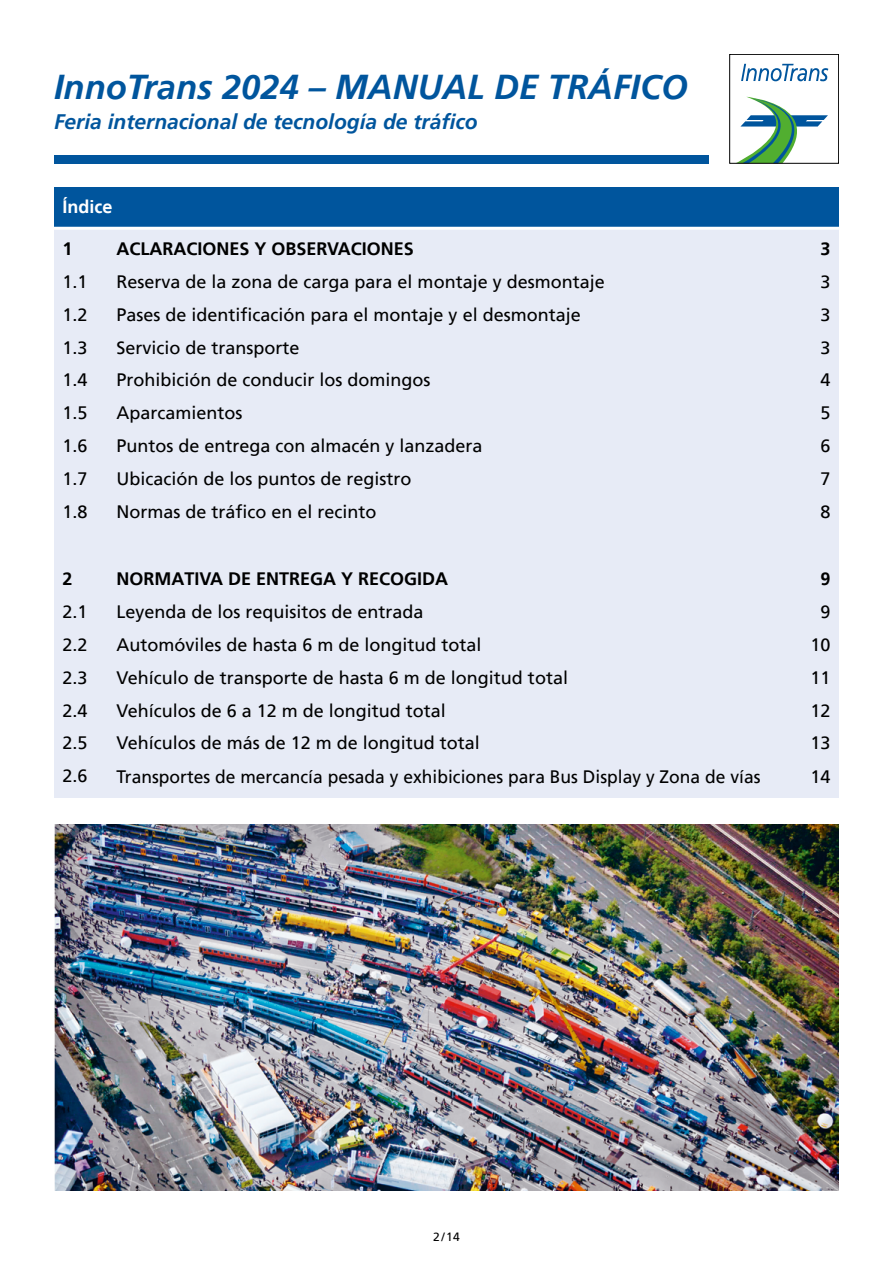
<style>
.page{position:relative;width:893px;height:1263px;background:#fff}
.page>*{position:absolute;margin:0;border:0;box-sizing:border-box;transform-origin:0 0}
.t1{font:italic 700 34.5px "Frutiger LT";color:#00559d}
.t2{font:italic 700 21px "Frutiger LT";color:#00559d}
.t3{font:18px "Frutiger LT";color:#000}
.t4{font:700 18px "Frutiger LT";color:#000}
.t5{font:700 18px "Frutiger LT";color:#fff}
.t6{font:12px "Frutiger LT";color:#000}
</style>
<div class="page">
<div style="left:54px;top:155px;width:655px;height:9px;background:#00559d"></div>
<svg style="left:738px;top:97px;width:90px;height:65px"></svg>
<svg style="left:741px;top:64px;width:87px;height:17px"></svg>
<div style="left:729px;top:54px;width:110px;height:110px;border:1px solid #000"></div>
<div style="left:54px;top:187px;width:785px;height:41px;background:#00559d"></div>
<div style="left:54px;top:228px;width:785px;height:569px;background:#e7ebf6"></div>
<hr style="left:54px;top:227px;width:785px;height:3px;background:#fff">
<img style="left:54px;top:825px;width:785px;height:366px">
<h1 class="t1" style="left:54px;top:66px;width:635px">InnoTrans 2024 – MANUAL DE TRÁFICO</h1>
<p class="t2" style="left:54px;top:109px;width:425px">Feria internacional de tecnología de tráfico</p>
<p class="t5" style="left:63px;top:197px;width:52px">Índice</p>
<p class="t4" style="left:63px;top:238px;width:12px">1</p>
<p class="t4" style="left:117px;top:238px;width:299px">ACLARACIONES Y OBSERVACIONES</p>
<p class="t4" style="left:820px;top:238px;width:12px">3</p>
<p class="t3" style="left:63px;top:271px;width:27px">1.1</p>
<p class="t3" style="left:117px;top:271px;width:490px">Reserva de la zona de carga para el montaje y desmontaje</p>
<p class="t3" style="left:820px;top:271px;width:12px">3</p>
<p class="t3" style="left:63px;top:304px;width:27px">1.2</p>
<p class="t3" style="left:117px;top:304px;width:466px">Pases de identificación para el montaje y el desmontaje</p>
<p class="t3" style="left:820px;top:304px;width:12px">3</p>
<p class="t3" style="left:63px;top:337px;width:27px">1.3</p>
<p class="t3" style="left:117px;top:337px;width:185px">Servicio de transporte</p>
<p class="t3" style="left:820px;top:337px;width:12px">3</p>
<p class="t3" style="left:63px;top:370px;width:27px">1.4</p>
<p class="t3" style="left:117px;top:370px;width:316px">Prohibición de conducir los domingos</p>
<p class="t3" style="left:820px;top:370px;width:12px">4</p>
<p class="t3" style="left:63px;top:403px;width:27px">1.5</p>
<p class="t3" style="left:117px;top:403px;width:128px">Aparcamientos</p>
<p class="t3" style="left:820px;top:403px;width:12px">5</p>
<p class="t3" style="left:63px;top:436px;width:27px">1.6</p>
<p class="t3" style="left:117px;top:436px;width:368px">Puntos de entrega con almacén y lanzadera</p>
<p class="t3" style="left:820px;top:436px;width:12px">6</p>
<p class="t3" style="left:63px;top:469px;width:27px">1.7</p>
<p class="t3" style="left:117px;top:469px;width:297px">Ubicación de los puntos de registro</p>
<p class="t3" style="left:820px;top:469px;width:12px">7</p>
<p class="t3" style="left:63px;top:502px;width:27px">1.8</p>
<p class="t3" style="left:117px;top:502px;width:262px">Normas de tráfico en el recinto</p>
<p class="t3" style="left:820px;top:502px;width:12px">8</p>
<p class="t4" style="left:63px;top:568px;width:12px">2</p>
<p class="t4" style="left:117px;top:568px;width:333px">NORMATIVA DE ENTREGA Y RECOGIDA</p>
<p class="t4" style="left:820px;top:568px;width:12px">9</p>
<p class="t3" style="left:63px;top:601px;width:27px">2.1</p>
<p class="t3" style="left:117px;top:601px;width:309px">Leyenda de los requisitos de entrada</p>
<p class="t3" style="left:820px;top:601px;width:12px">9</p>
<p class="t3" style="left:63px;top:634px;width:27px">2.2</p>
<p class="t3" style="left:117px;top:634px;width:367px">Automóviles de hasta 6 m de longitud total</p>
<p class="t3" style="left:810px;top:634px;width:22px">10</p>
<p class="t3" style="left:63px;top:667px;width:27px">2.3</p>
<p class="t3" style="left:117px;top:667px;width:453px">Vehículo de transporte de hasta 6 m de longitud total</p>
<p class="t3" style="left:810px;top:667px;width:22px">11</p>
<p class="t3" style="left:63px;top:700px;width:27px">2.4</p>
<p class="t3" style="left:117px;top:700px;width:331px">Vehículos de 6 a 12 m de longitud total</p>
<p class="t3" style="left:810px;top:700px;width:22px">12</p>
<p class="t3" style="left:63px;top:733px;width:27px">2.5</p>
<p class="t3" style="left:117px;top:733px;width:365px">Vehículos de más de 12 m de longitud total</p>
<p class="t3" style="left:810px;top:733px;width:22px">13</p>
<p class="t3" style="left:63px;top:766px;width:27px">2.6</p>
<p class="t3" style="left:117px;top:766px;width:645px">Transportes de mercancía pesada y exhibiciones para Bus Display y Zona de vías</p>
<p class="t3" style="left:810px;top:766px;width:22px">14</p>
<p class="t6" style="left:433px;top:1229px;width:28px">2/14</p>
</div>
